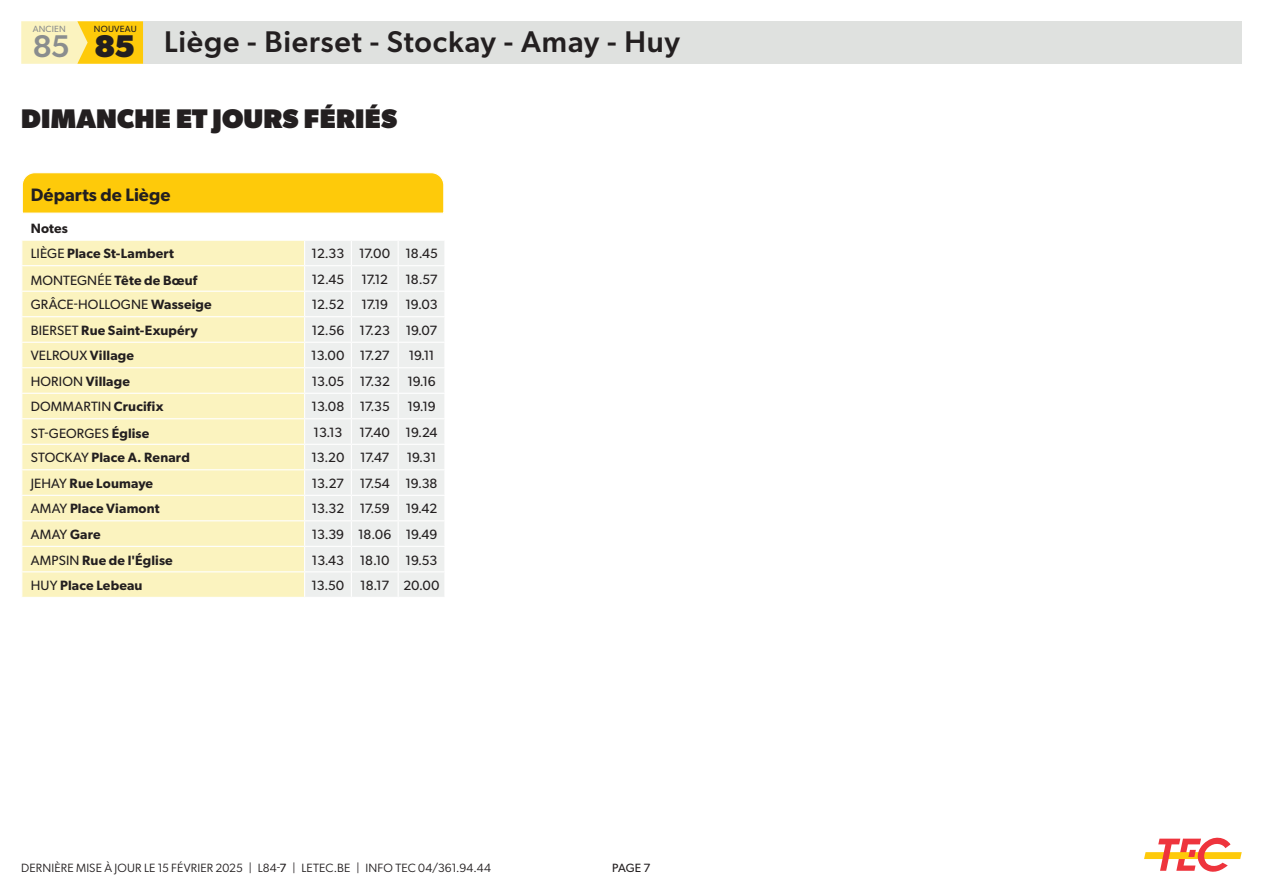
<style>
.page{position:relative;width:1263px;height:893px;background:#fff}
.page>*{position:absolute;margin:0;border:0;box-sizing:border-box;transform-origin:0 0}
.t1{font:500 31.5px "Gibson";color:#8a8d8e}
.t2{font:700 31.5px "Gibson";color:#231f20}
.t3{font:500 30px "Gibson";letter-spacing:.025em;color:#231f20}
.t4{font:800 27px "Gibson";letter-spacing:.01em;color:#231f20}
.t5{font:600 18px "Gibson";color:#231f20}
.t6{font:13.5px "Gibson";color:#231f20}
.t7{font:600 13.5px "Gibson";letter-spacing:.01em;color:#231f20}
.t8{font:12px "Gibson";letter-spacing:.01em;color:#231f20}
.t9{font:12px "Gibson";color:#231f20}
.t10{font:9px "Gibson";letter-spacing:.025em;color:#231f20}
.t11{font:9px "Gibson";letter-spacing:.025em;color:#8a8d8e}
.s1{font-weight:400}
.s2{font-weight:600}
.s3{font-style:inherit}
</style>
<div class="page">
<div style="left:143px;top:21px;width:1099px;height:43px;background:#dfe1df"></div>
<div style="left:77px;top:21px;width:66px;height:43px;background:#feca0a"></div>
<svg style="left:21px;top:21px;width:67px;height:43px"></svg>
<svg style="left:1144px;top:837px;width:98px;height:35px"></svg>
<svg style="left:22px;top:172px;width:422px;height:425px"></svg>
<p class="t11" style="left:33px;top:23px;width:35px">ANCIEN</p>
<p class="t10" style="left:94px;top:23px;width:44px">NOUVEAU</p>
<h1 class="t2" style="left:95px;top:24px;width:42px">85</h1>
<h1 class="t1" style="left:33px;top:24px;width:38px">85</h1>
<h2 class="t3" style="left:164px;top:20px;width:517px">Liège - Bierset - Stockay - Amay - Huy</h2>
<p class="t4" style="left:21px;top:99px;width:377px">DIMANCHE ET JOURS FÉRIÉS</p>
<p class="t5" style="left:31px;top:182px;width:141px">Départs de Liège</p>
<p class="t7" style="left:31px;top:219px;width:39px">Notes</p>
<p class="t7" style="left:31px;top:244px;width:145px"><span class="s1">LIÈGE</span> Place St-Lambert</p>
<p class="t6" style="left:312px;top:244px;width:34px">12.33</p>
<p class="t6" style="left:359px;top:244px;width:33px">17.00</p>
<p class="t6" style="left:405px;top:244px;width:34px">18.45</p>
<p class="t7" style="left:31px;top:270px;width:168px"><span class="s1">MONTEGNÉE</span> Tête de Bœuf</p>
<p class="t6" style="left:312px;top:270px;width:34px">12.45</p>
<p class="t6" style="left:361px;top:270px;width:28px">17.12</p>
<p class="t6" style="left:405px;top:270px;width:34px">18.57</p>
<p class="t6" style="left:31px;top:295px;width:183px">GRÂCE-HOLLOGNE <span class="s2">Wasseige</span></p>
<p class="t6" style="left:312px;top:295px;width:34px">12.52</p>
<p class="t6" style="left:361px;top:295px;width:28px">17.19</p>
<p class="t6" style="left:405px;top:295px;width:34px">19.03</p>
<p class="t7" style="left:31px;top:321px;width:169px"><span class="s1">BIERSET</span> Rue Saint-Exupéry</p>
<p class="t6" style="left:312px;top:321px;width:34px">12.56</p>
<p class="t6" style="left:360px;top:321px;width:32px">17.23</p>
<p class="t6" style="left:406px;top:321px;width:33px">19.07</p>
<p class="t6" style="left:31px;top:346px;width:105px">VELROUX <span class="s2">Village</span></p>
<p class="t6" style="left:311px;top:346px;width:35px">13.00</p>
<p class="t6" style="left:360px;top:346px;width:32px">17.27</p>
<p class="t6" style="left:409px;top:346px;width:27px">19.11</p>
<p class="t7" style="left:31px;top:372px;width:101px"><span class="s1">HORION</span> Village</p>
<p class="t6" style="left:312px;top:372px;width:34px">13.05</p>
<p class="t6" style="left:360px;top:372px;width:32px">17.32</p>
<p class="t6" style="left:407px;top:372px;width:30px">19.16</p>
<p class="t6" style="left:31px;top:397px;width:134px">DOMMARTIN <span class="s2">Crucifix</span></p>
<p class="t6" style="left:312px;top:397px;width:34px">13.08</p>
<p class="t6" style="left:360px;top:397px;width:31px">17.35</p>
<p class="t6" style="left:407px;top:397px;width:30px">19.19</p>
<p class="t6" style="left:31px;top:424px;width:120px">ST-GEORGES <span class="s2">Église</span></p>
<p class="t6" style="left:314px;top:423px;width:30px">13.13</p>
<p class="t6" style="left:359px;top:423px;width:32px">17.40</p>
<p class="t6" style="left:406px;top:423px;width:33px">19.24</p>
<p class="t7" style="left:31px;top:448px;width:161px"><span class="s1">STOCKAY</span> Place A. Renard</p>
<p class="t6" style="left:311px;top:448px;width:35px">13.20</p>
<p class="t6" style="left:360px;top:448px;width:31px">17.47</p>
<p class="t6" style="left:407px;top:448px;width:31px">19.31</p>
<p class="t7" style="left:31px;top:474px;width:124px"><span class="s1">JEHAY</span> Rue Loumaye</p>
<p class="t6" style="left:312px;top:474px;width:34px">13.27</p>
<p class="t6" style="left:360px;top:474px;width:32px">17.54</p>
<p class="t6" style="left:406px;top:474px;width:33px">19.38</p>
<p class="t7" style="left:31px;top:499px;width:130px"><span class="s1">AMAY</span> Place Viamont</p>
<p class="t6" style="left:312px;top:499px;width:34px">13.32</p>
<p class="t6" style="left:360px;top:499px;width:32px">17.59</p>
<p class="t6" style="left:406px;top:499px;width:33px">19.42</p>
<p class="t6" style="left:31px;top:525px;width:72px">AMAY <span class="s2">Gare</span></p>
<p class="t6" style="left:312px;top:525px;width:34px">13.39</p>
<p class="t6" style="left:358px;top:525px;width:35px">18.06</p>
<p class="t6" style="left:406px;top:525px;width:33px">19.49</p>
<p class="t7" style="left:31px;top:551px;width:144px"><span class="s1">AMPSIN</span> Rue de l'Église</p>
<p class="t6" style="left:312px;top:550px;width:34px">13.43</p>
<p class="t6" style="left:360px;top:550px;width:31px">18.10</p>
<p class="t6" style="left:406px;top:550px;width:33px">19.53</p>
<p class="t7" style="left:31px;top:576px;width:113px"><span class="s1">HUY</span> Place Lebeau</p>
<p class="t6" style="left:312px;top:576px;width:34px">13.50</p>
<p class="t6" style="left:360px;top:576px;width:30px">18.17</p>
<p class="t6" style="left:403px;top:576px;width:38px">20.00</p>
<p class="t8" style="left:21px;top:859px;width:471px">DERNIÈRE MISE À JOUR LE 15 FÉVRIER 2025 | L84-<span class="s3">7</span> | LETEC.BE | INFO TEC 04/361.94.44</p>
<p class="t9" style="left:612px;top:859px;width:40px">PAGE 7</p>
</div>
